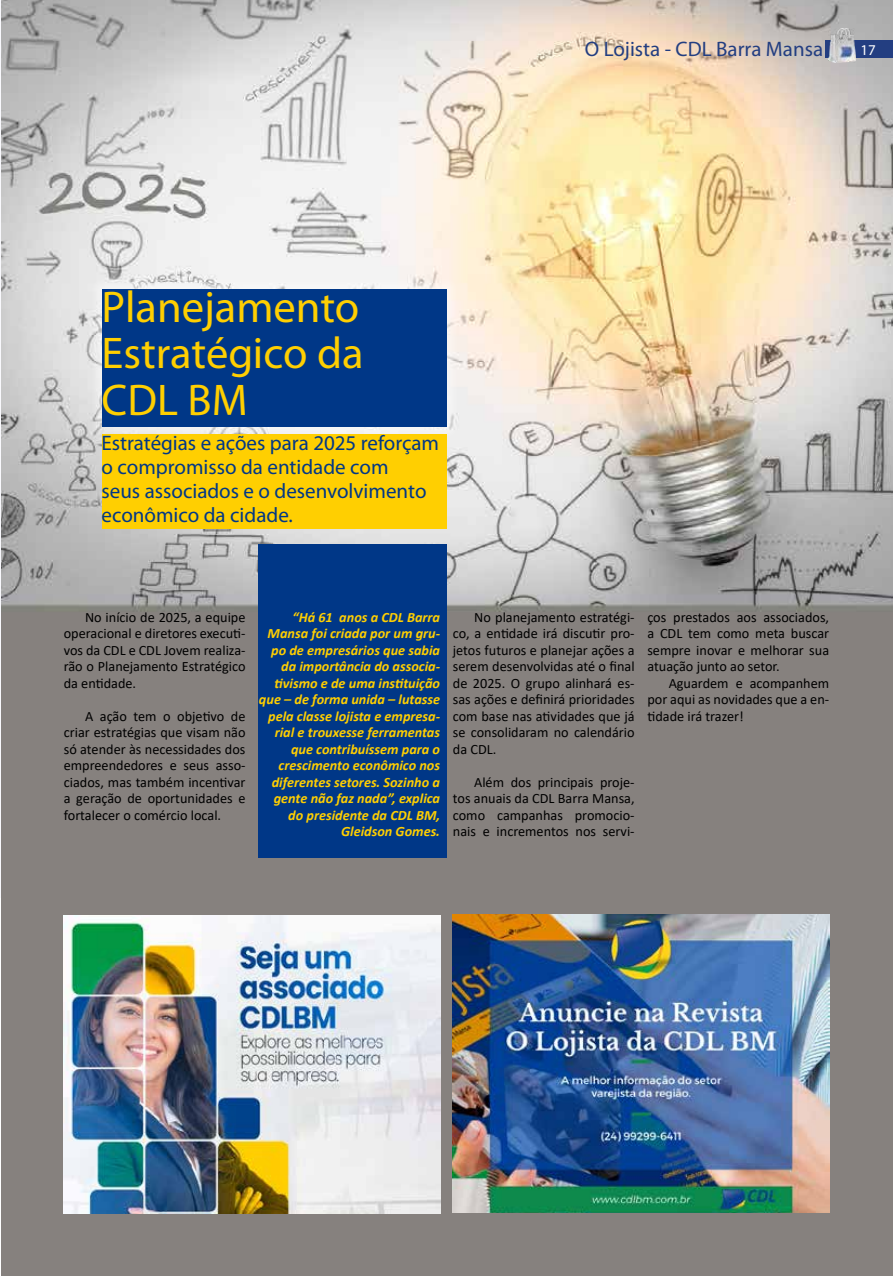
<style>
.page{position:relative;width:893px;height:1276px;background:#fff}
.page>*{position:absolute;margin:0;border:0;box-sizing:border-box;transform-origin:0 0}
.t1{font:44.55px/46.2px "Myriad Pro";color:#ffcf01;text-align:justify}
.t2{font:21px/24px "Myriad Pro";color:#003787}
.t3{font:21px "Myriad Pro";color:#233e81}
.t4{font:15px "Myriad Pro";color:#fff}
.t5{font:14.25px/16.5px "Calibri";color:#000;text-align:justify}
.t6{font:italic 700 14.25px/16.5px "Calibri";color:#ffcf01;text-align:right}
</style>
<div class="page">
<hr style="left:0;top:0;width:2px;height:898px;background:#f8f8fc">
<img style="left:1px;top:0;width:892px;height:1276px">
<div style="left:826px;top:41px;width:67px;height:17px;background:#233e81"></div>
<img style="left:829px;top:28px;width:26px;height:35px">
<img style="left:64px;top:916px;width:376px;height:297px">
<img style="left:453px;top:914px;width:376px;height:298px">
<div style="left:91px;top:278px;width:366px;height:159px;background:#fff;opacity:.97"></div>
<div style="left:102px;top:289px;width:344px;height:137px;background:#003787"></div>
<div style="left:102px;top:434px;width:344px;height:94px;background:#ffcf01"></div>
<div style="left:258px;top:544px;width:188px;height:313px;background:#003787"></div>
<h1 class="t1" style="left:102px;top:283px;width:264px">Planejamento Estratégico da CDL BM</h1>
<h2 class="t2" style="left:102px;top:430px;width:339px">Estratégias e ações para 2025 reforçam o compromisso da entidade com<br>seus associados e o desenvolvimento econômico da cidade.</h2>
<h2 class="t3" style="left:585px;top:36px;width:240px">O Lojista - CDL Barra Mansa</h2>
<p class="t4" style="left:860px;top:40px;width:17px">17</p>
<p class="t5" style="left:64px;top:608px;width:183px;text-indent:21px">No início de 2025, a equipe operacional e diretores executi&shy;vos da CDL e CDL Jovem realiza&shy;rão o Planejamento Estratégico da entidade.</p>
<p class="t5" style="left:64px;top:707px;width:183px;text-indent:21px">A ação tem o objetivo de criar estratégias que visam não só atender às necessidades dos empreendedores e seus asso&shy;ciados, mas também incentivar a geração de oportunidades e fortalecer o comércio local.</p>
<p class="t6" style="left:259px;top:608px;width:183px">“Há 61 anos a CDL Barra<br>Mansa foi criada por um gru&shy;po de empresários que sabia da importância do associa&shy;tivismo e de uma instituição que – de forma unida – lutasse pela classe lojista e empresa&shy;rial e trouxesse ferramentas que contribuíssem para o crescimento econômico nos diferentes setores. Sozinho a gente não faz nada”, explica do presidente da CDL BM,<br>Gleidson Gomes.</p>
<p class="t5" style="left:453px;top:608px;width:183px;text-indent:21px">No planejamento estratégi&shy;co, a entidade irá discutir pro&shy;jetos futuros e planejar ações a serem desenvolvidas até o final de 2025. O grupo alinhará es&shy;sas ações e definirá prioridades com base nas atividades que já se consolidaram no calendário da CDL.</p>
<p class="t5" style="left:453px;top:773px;width:183px;text-indent:21px">Além dos principais proje&shy;tos anuais da CDL Barra Mansa, como campanhas promocio&shy;nais e incrementos nos servi-</p>
<p class="t5" style="left:647px;top:608px;width:183px">ços prestados aos associados, a CDL tem como meta buscar sempre inovar e melhorar sua atuação junto ao setor.</p>
<p class="t5" style="left:647px;top:674px;width:183px;text-indent:21px">Aguardem e acompanhem por aqui as novidades que a en&shy;tidade irá trazer!</p>
</div>
